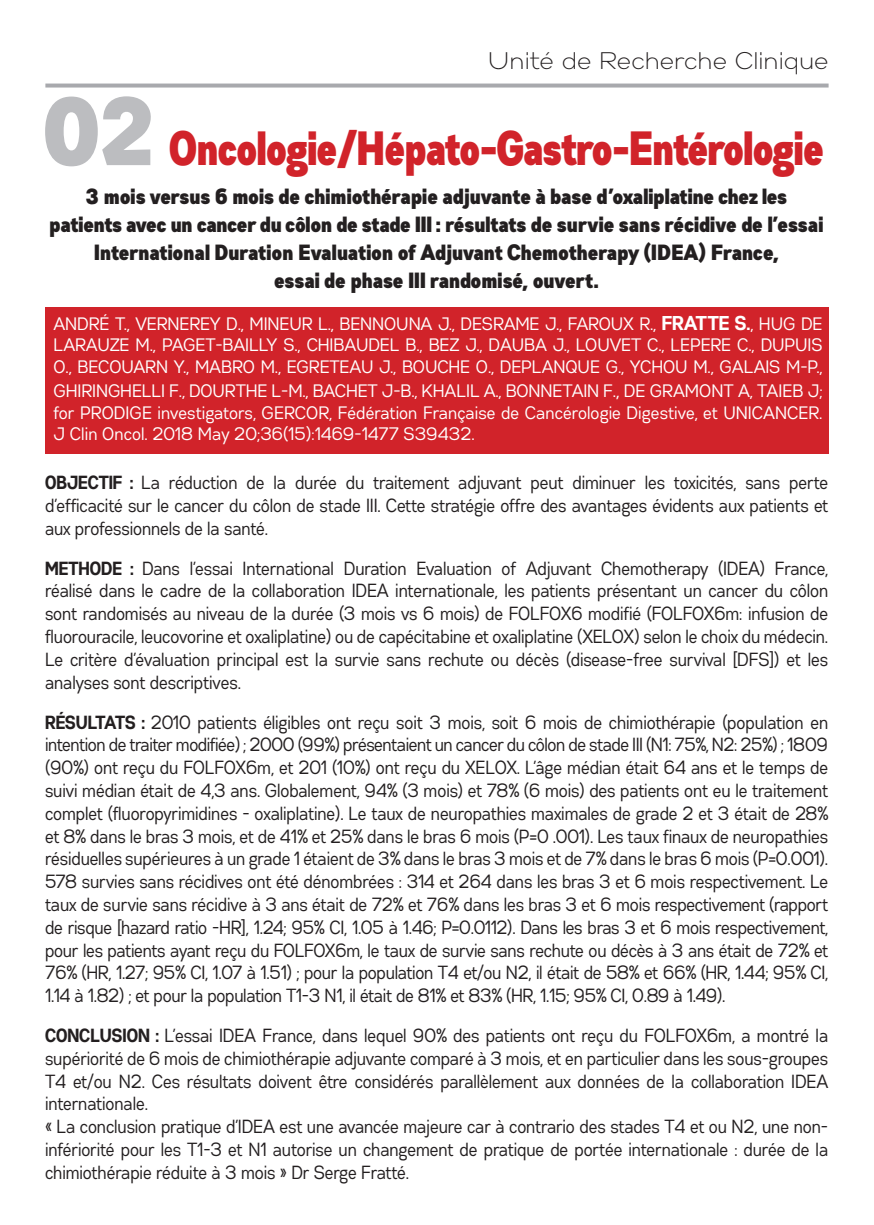
<style>
.page{position:relative;width:874px;height:1225px;background:#fff}
.page>*{position:absolute;margin:0;border:0;box-sizing:border-box;transform-origin:0 0}
.t1{font:48px "Gabriel Sans Cond Black";letter-spacing:-.025em;color:#d1232a;scale:.9 1}
.t2{font:24px "Gabriel Sans Light";color:#231f20}
.t3{font:22px/28px "Gabriel Sans Cond Black";letter-spacing:-.01em;color:#231f20;text-align:center}
.t4{font:19px/22.8px "Gabriel Sans Cond Normal";letter-spacing:-.01em;color:#231f20;text-align:justify;scale:.95 1}
.t5{font:18px/21.6px "Gabriel Sans Cond Normal";letter-spacing:-.01em;color:#fff;text-align:justify}
.s1{font-size:96px;color:#bcbdc0}
.s2{font-family:"Gabriel Sans Cond Bold";font-size:20px}
.s3{font-size:20px}
.s4{font-family:"Gabriel Sans Cond Bold"}
</style>
<div class="page">
<svg style="left:45px;top:84px;width:783px;height:4px;background:#b1b2b6"></svg>
<div style="left:45px;top:308px;width:783px;height:146px;background:#d1232a"></div>
<p class="t2" style="left:487px;top:47px;width:342px">Unité de Recherche Clinique</p>
<p class="t1" style="left:45px;top:121px;width:867px"><span class="s1">02</span> Oncologie/Hépato-Gastro-Entérologie</p>
<p class="t3" style="left:50px;top:182px;width:775px">3 mois versus 6 mois de chimiothérapie adjuvante à base d’oxaliplatine chez les patients avec un cancer du côlon de stade III : résultats de survie sans récidive de l’essai International Duration Evaluation of Adjuvant Chemotherapy (IDEA) France,<br>essai de phase III randomisé, ouvert.</p>
<p class="t5" style="left:54px;top:313px;width:770px">ANDRÉ T., VERNEREY D., MINEUR L., BENNOUNA J., DESRAME J., FAROUX R., <span class="s2">FRATTE S.</span>, HUG DE LARAUZE M., PAGET-BAILLY S., CHIBAUDEL B., BEZ J., DAUBA J., LOUVET C., LEPERE C., DUPUIS O., BECOUARN Y., MABRO M., EGRETEAU J., BOUCHE O., DEPLANQUE G., YCHOU M., GALAIS M-P.,</p>
<p class="t5" style="left:54px;top:380px;width:770px">GHIRINGHELLI F., DOURTHE L-M., BACHET J-B., KHALIL A., BONNETAIN F.<span class="s3">,</span> DE GRAMONT A, TAIEB J; for PRODIGE investigators, GERCOR, Fédération Française de Cancérologie Digestive, et UNICANCER.<br>J Clin Oncol. 2018 May 20;36(15):1469-1477 S39432.</p>
<p class="t4" style="left:45px;top:471px;width:825px"><span class="s4">OBJECTIF :</span> La réduction de la durée du traitement adjuvant peut diminuer les toxicités, sans perte d’efficacité sur le cancer du côlon de stade III. Cette stratégie offre des avantages évidents aux patients et aux professionnels de la santé.</p>
<p class="t4" style="left:45px;top:557px;width:825px"><span class="s4">METHODE :</span> Dans l’essai International Duration Evaluation of Adjuvant Chemotherapy (IDEA) France, réalisé dans le cadre de la collaboration IDEA internationale, les patients présentant un cancer du côlon sont randomisés au niveau de la durée (3 mois vs 6 mois) de FOLFOX6 modifié (FOLFOX6m: infusion de fluorouracile, leucovorine et oxaliplatine) ou de capécitabine et oxaliplatine (XELOX) selon le choix du médecin.<br>Le critère d’évaluation principal est la survie sans rechute ou décès (disease-free survival [DFS]) et les analyses sont descriptives.</p>
<p class="t4" style="left:45px;top:710px;width:825px"><span class="s4">RÉSULTATS :</span> 2010 patients éligibles ont reçu soit 3 mois, soit 6 mois de chimiothérapie (population en intention de traiter modifiée) ; 2000 (99%) présentaient un cancer du côlon de stade III (N1: 75%, N2: 25%) ; 1809 (90%) ont reçu du FOLFOX6m, et 201 (10%) ont reçu du XELOX. L’âge médian était 64 ans et le temps de suivi médian était de 4,3 ans. Globalement, 94% (3 mois) et 78% (6 mois) des patients ont eu le traitement complet (fluoropyrimidines - oxaliplatine). Le taux de neuropathies maximales de grade 2 et 3 était de 28% et 8% dans le bras 3 mois, et de 41% et 25% dans le bras 6 mois (P=0 .001). Les taux finaux de neuropathies résiduelles supérieures à un grade 1 étaient de 3% dans le bras 3 mois et de 7% dans le bras 6 mois (P=0.001).<br>578 survies sans récidives ont été dénombrées : 314 et 264 dans les bras 3 et 6 mois respectivement. Le taux de survie sans récidive à 3 ans était de 72% et 76% dans les bras 3 et 6 mois respectivement (rapport de risque [hazard ratio -HR], 1.24; 95% CI, 1.05 à 1.46; P=0.0112). Dans les bras 3 et 6 mois respectivement, pour les patients ayant reçu du FOLFOX6m, le taux de survie sans rechute ou décès à 3 ans était de 72% et 76% (HR, 1.27; 95% CI, 1.07 à 1.51) ; pour la population T4 et/ou N2, il était de 58% et 66% (HR, 1.44; 95% CI, 1.14 à 1.82) ; et pour la population T1-3 N1, il était de 81% et 83% (HR, 1.15; 95% CI, 0.89 à 1.49).</p>
<p class="t4" style="left:45px;top:1024px;width:825px"><span class="s4">CONCLUSION :</span> L’essai IDEA France, dans lequel 90% des patients ont reçu du FOLFOX6m, a montré la supériorité de 6 mois de chimiothérapie adjuvante comparé à 3 mois, et en particulier dans les sous-groupes T4 et/ou N2. Ces résultats doivent être considérés parallèlement aux données de la collaboration IDEA internationale.</p>
<p class="t4" style="left:45px;top:1115px;width:825px">« La conclusion pratique d’IDEA est une avancée majeure car à contrario des stades T4 et ou N2, une non&shy;infériorité pour les T1-3 et N1 autorise un changement de pratique de portée internationale : durée de la chimiothérapie réduite à 3 mois » Dr Serge Fratté.</p>
</div>
